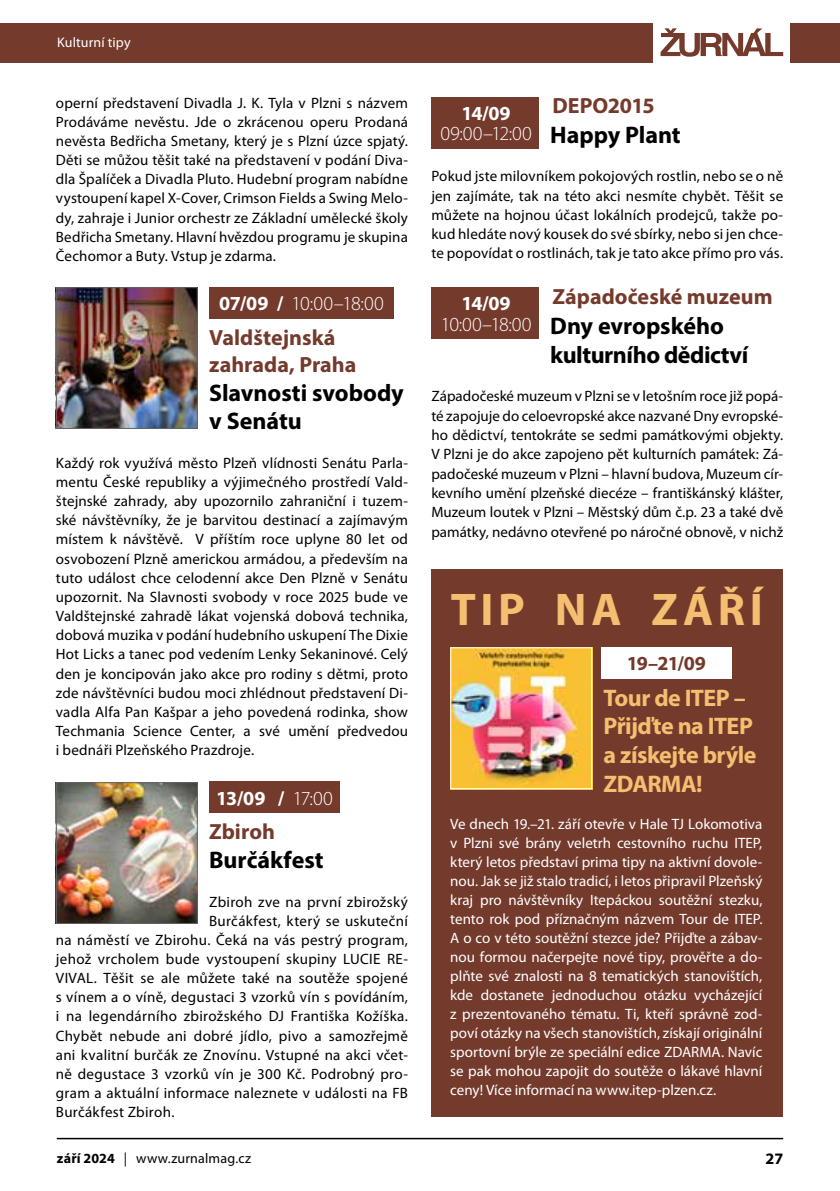
<style>
.page{position:relative;width:840px;height:1191px;background:#fff}
.page>*{position:absolute;margin:0;border:0;box-sizing:border-box;transform-origin:0 0}
.t1{font:700 46px "Myriad Pro";letter-spacing:.1em;color:#f4bf71}
.t2{font:700 24px/29.2px "Myriad Pro";color:#000}
.t3{font:700 24px/28.8px "Myriad Pro";letter-spacing:-.02em;color:#f4bf71}
.t4{font:700 22px/26.6px "Myriad Pro";color:#743a2c}
.t5{font:300 20px "Myriad Pro";letter-spacing:-.005em;color:#fff}
.t6{font:700 20px "Myriad Pro";letter-spacing:-.03em;color:#fff}
.t7{font:700 20px "Myriad Pro";color:#743a2c}
.t8{font:700 16px "Myriad Pro";color:#000}
.t9{font:15px/19.2px "Myriad Pro";letter-spacing:.02em;color:#000;text-align:justify}
.t10{font:15px/19px "Myriad Pro";color:#fff;text-align:justify}
.t11{font:14px "Myriad Pro";letter-spacing:.015em;color:#000}
.t12{font:14px "Myriad Pro";letter-spacing:.01em;color:#fff}
.s1{font-weight:700}
.s2{font-weight:300}
</style>
<div class="page">
<hr style="left:57px;top:1137px;width:725px;height:2px;background:#000">
<div style="left:0;top:23px;width:652px;height:39px;background:#743a2c"></div>
<div style="left:789px;top:23px;width:50px;height:39px;background:#743a2c"></div>
<svg style="left:660px;top:28px;width:122px;height:29px"></svg>
<div style="left:431px;top:97px;width:107px;height:51px;background:#743a2c"></div>
<div style="left:431px;top:287px;width:107px;height:51px;background:#743a2c"></div>
<div style="left:209px;top:287px;width:184px;height:31px;background:#743a2c"></div>
<div style="left:209px;top:781px;width:130px;height:31px;background:#743a2c"></div>
<img style="left:58px;top:289px;width:138px;height:138px">
<div style="left:56px;top:287px;width:142px;height:142px;border:1px solid #646363"></div>
<img style="left:58px;top:784px;width:138px;height:138px">
<div style="left:56px;top:782px;width:142px;height:142px;border:1px solid #646363"></div>
<div style="left:431px;top:569px;width:351px;height:548px;background:#743a2c"></div>
<div style="left:600px;top:647px;width:131px;height:31px;background:#fff"></div>
<img style="left:452px;top:649px;width:137px;height:138px">
<div style="left:450px;top:647px;width:141px;height:142px;border:1px solid #fff"></div>
<p class="t12" style="left:57px;top:34px;width:75px">Kulturní tipy</p>
<p class="t9" style="left:56px;top:93px;width:353px">operní představení Divadla J. K. Tyla v Plzni s názvem Prodáváme nevěstu. Jde o zkrácenou operu Prodaná nevěsta Bedřicha Smetany, který je s Plzní úzce spjatý.<br>Děti se můžou těšit také na představení v podání Diva&shy;dla Špalíček a Divadla Pluto. Hudební program nabídne vystoupení kapel X-Cover, Crimson Fields a Swing Melo&shy;dy, zahraje i Junior orchestr ze Základní umělecké školy Bedřicha Smetany. Hlavní hvězdou programu je skupina Čechomor a Buty. Vstup je zdarma.</p>
<h3 class="t5" style="left:219px;top:292px;width:166px"><span class="s1">07/09 /</span> 10:00–18:00</h3>
<h3 class="t4" style="left:209px;top:323px;width:149px">Valdštejnská zahrada, Praha</h3>
<h2 class="t2" style="left:209px;top:377px;width:196px">Slavnosti svobody v Senátu</h2>
<p class="t9" style="left:56px;top:453px;width:353px">Každý rok využívá město Plzeň vlídnosti Senátu Parla&shy;mentu České republiky a výjimečného prostředí Vald&shy;štejnské zahrady, aby upozornilo zahraniční i tuzem&shy;ské návštěvníky, že je barvitou destinací a zajímavým místem k návštěvě. V příštím roce uplyne 80 let od osvobození Plzně americkou armádou, a především na tuto událost chce celodenní akce Den Plzně v Senátu upozornit. Na Slavnosti svobody v roce 2025 bude ve Valdštejnské zahradě lákat vojenská dobová technika, dobová muzika v podání hudebního uskupení The Dixie Hot Licks a tanec pod vedením Lenky Sekaninové. Celý den je koncipován jako akce pro rodiny s dětmi, proto zde návštěvníci budou moci zhlédnout představení Di&shy;vadla Alfa Pan Kašpar a jeho povedená rodinka, show Techmania Science Center, a své umění předvedou i bednáři Plzeňského Prazdroje.</p>
<h3 class="t6" style="left:216px;top:784px;width:118px">13/09 / <span class="s2">17:00</span></h3>
<h3 class="t4" style="left:209px;top:817px;width:67px">Zbiroh</h3>
<h2 class="t2" style="left:209px;top:844px;width:116px">Burčákfest</h2>
<p class="t9" style="left:209px;top:891px;width:200px">Zbiroh zve na první zbirožský</p>
<p class="t9" style="left:209px;top:910px;width:200px">Burčákfest, který se uskuteční</p>
<p class="t9" style="left:56px;top:930px;width:353px">na náměstí ve Zbirohu. Čeká na vás pestrý program,</p>
<p class="t9" style="left:56px;top:949px;width:353px">jehož vrcholem bude vystoupení skupiny LUCIE RE-</p>
<p class="t9" style="left:56px;top:968px;width:353px">VIVAL. Těšit se ale můžete také na soutěže spojené</p>
<p class="t9" style="left:56px;top:987px;width:353px">s vínem a o víně, degustaci 3 vzorků vín s povídáním,</p>
<p class="t9" style="left:56px;top:1006px;width:353px">i na legendárního zbirožského DJ Františka Kožíška.</p>
<p class="t9" style="left:56px;top:1025px;width:353px">Chybět nebude ani dobré jídlo, pivo a samozřejmě</p>
<p class="t9" style="left:56px;top:1045px;width:353px">ani kvalitní burčák ze Znovínu. Vstupné na akci včet-</p>
<p class="t9" style="left:56px;top:1064px;width:353px">ně degustace 3 vzorků vín je 300 Kč. Podrobný pro-</p>
<p class="t9" style="left:56px;top:1083px;width:353px">gram a aktuální informace naleznete v události na FB</p>
<p class="t9" style="left:56px;top:1102px;width:120px">Burčákfest Zbiroh.</p>
<h3 class="t4" style="left:552px;top:92px;width:104px">DEPO2015</h3>
<h2 class="t2" style="left:550px;top:119px;width:132px">Happy Plant</h2>
<p class="t9" style="left:431px;top:166px;width:353px">Pokud jste milovníkem pokojových rostlin, nebo se o ně jen zajímáte, tak na této akci nesmíte chybět. Těšit se můžete na hojnou účast lokálních prodejců, takže po&shy;kud hledáte nový kousek do své sbírky, nebo si jen chce&shy;te popovídat o rostlinách, tak je tato akce přímo pro vás.</p>
<h3 class="t4" style="left:552px;top:283px;width:222px">Západočeské muzeum</h3>
<h2 class="t2" style="left:550px;top:310px;width:199px">Dny evropského kulturního dědictví</h2>
<p class="t9" style="left:431px;top:386px;width:353px">Západočeské muzeum v Plzni se v letošním roce již popá&shy;té zapojuje do celoevropské akce nazvané Dny evropské&shy;ho dědictví, tentokráte se sedmi památkovými objekty.<br>V Plzni je do akce zapojeno pět kulturních památek: Zá&shy;padočeské muzeum v Plzni – hlavní budova, Muzeum cír&shy;kevního umění plzeňské diecéze – františkánský klášter, Muzeum loutek v Plzni – Městský dům č.p. 23 a také dvě památky, nedávno otevřené po náročné obnově, v nichž</p>
<h3 class="t6" style="left:461px;top:100px;width:51px">14/09</h3>
<h3 class="t5" style="left:440px;top:121px;width:93px">09:00–12:00</h3>
<h3 class="t6" style="left:461px;top:291px;width:51px">14/09</h3>
<h3 class="t5" style="left:440px;top:312px;width:92px">10:00–18:00</h3>
<h1 class="t1" style="left:450px;top:579px;width:313px">TIP NA ZÁŘÍ</h1>
<h3 class="t7" style="left:626px;top:650px;width:81px">19–21/09</h3>
<h2 class="t3" style="left:603px;top:682px;width:154px">Tour de ITEP –<br>Přijďte na ITEP a získejte brýle<br>ZDARMA!</h2>
<p class="t10" style="left:450px;top:814px;width:313px">Ve dnech 19.–21. září otevře v Hale TJ Lokomotiva v Plzni své brány veletrh cestovního ruchu ITEP, který letos představí prima tipy na aktivní dovole&shy;nou. Jak se již stalo tradicí, i letos připravil Plzeňský kraj pro návštěvníky Itepáckou soutěžní stezku, tento rok pod příznačným názvem Tour de ITEP.<br>A o co v této soutěžní stezce jde? Přijďte a zábav&shy;nou formou načerpejte nové tipy, prověřte a do&shy;plňte své znalosti na 8 tematických stanovištích, kde dostanete jednoduchou otázku vycházející z prezentovaného tématu. Ti, kteří správně zod&shy;poví otázky na všech stanovištích, získají originální sportovní brýle ze speciální edice ZDARMA. Navíc se pak mohou zapojit do soutěže o lákavé hlavní ceny! Více informací na www.itep-plzen.cz.</p>
<p class="t11" style="left:57px;top:1149px;width:196px"><span class="s1">září 2024</span> | www.zurnalmag.cz</p>
<p class="t8" style="left:765px;top:1148px;width:19px">27</p>
</div>
